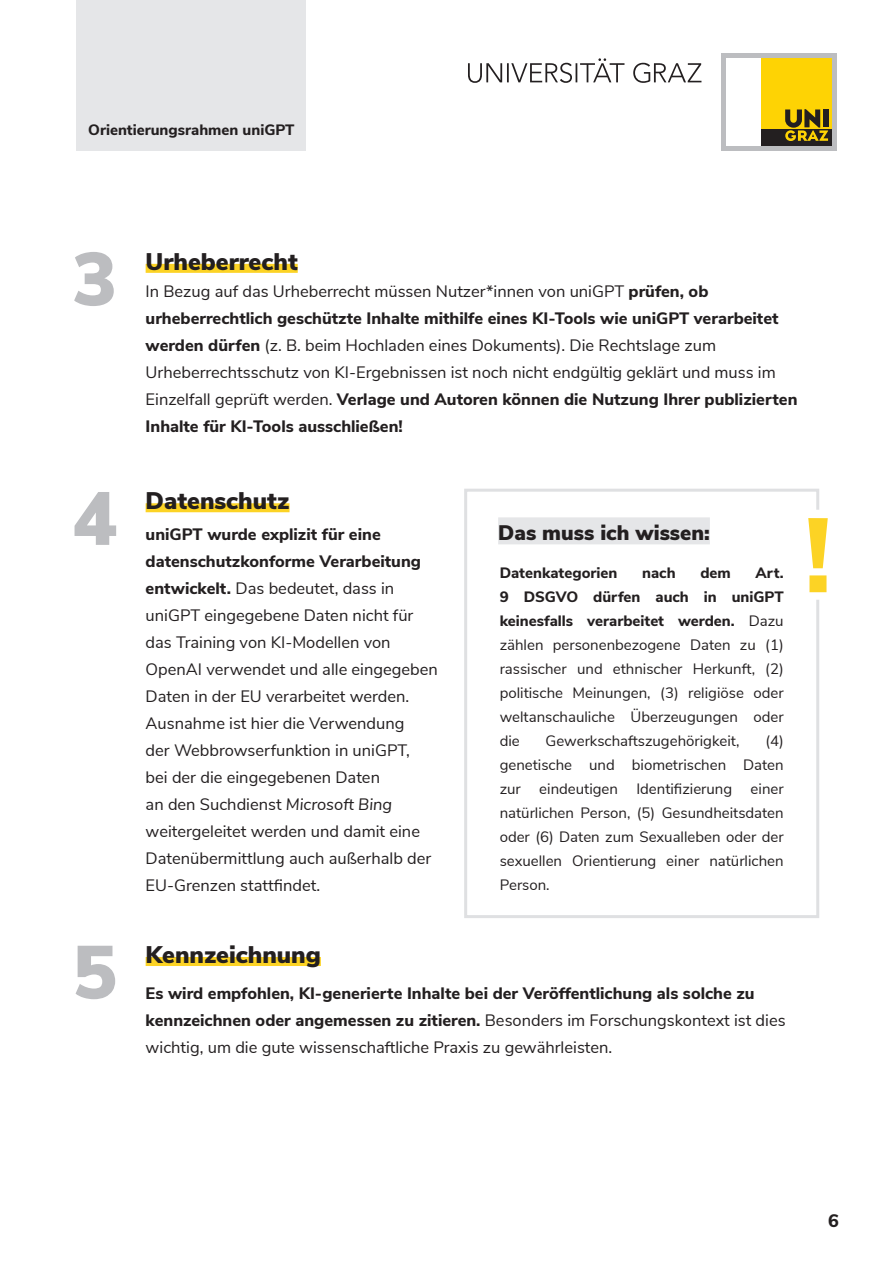
<style>
.page{position:relative;width:893px;height:1263px;background:#fff}
.page>*{position:absolute;margin:0;border:0;box-sizing:border-box;transform-origin:0 0}
.t1{font:800 105px "Nunito Sans";color:#fcd325}
.t2{font:900 75px "Nunito Sans";color:#bcbdc0}
.t3{font:900 24px "Nunito Sans";color:#231f20}
.t4{font:900 21px "Nunito Sans";color:#231f20}
.t5{font:800 18px "Nunito Sans";color:#231f20}
.t6{font:16.5px/27px "Nunito Sans";color:#231f20}
.t7{font:800 16.5px/27px "Nunito Sans";color:#231f20}
.t8{font:15px/24px "Nunito Sans";color:#231f20;text-align:justify}
.t9{font:800 15px "Nunito Sans";color:#231f20}
.s1{font-weight:800}
.s2{font-style:italic}
.s3{font-weight:400}
</style>
<div class="page">
<div style="left:77px;top:0;width:229px;height:151px;background:#e5e6e8"></div>
<svg style="left:468px;top:58px;width:233px;height:25px"></svg>
<div style="left:721px;top:53px;width:115px;height:98px;background:#bcbdc0"></div>
<div style="left:761px;top:58px;width:70px;height:71px;background:#fed304"></div>
<div style="left:761px;top:129px;width:70px;height:17px;background:#231f20"></div>
<div style="left:726px;top:58px;width:35px;height:88px;background:#fff"></div>
<svg style="left:785px;top:109px;width:43px;height:32px"></svg>
<div style="left:146px;top:264px;width:152px;height:9px;background:#fcd325"></div>
<div style="left:146px;top:503px;width:144px;height:9px;background:#fcd325"></div>
<div style="left:146px;top:957px;width:175px;height:9px;background:#fcd325"></div>
<div style="left:464px;top:489px;width:355px;height:429px;border:3px solid #dfe0e2"></div>
<div style="left:498px;top:517px;width:212px;height:27px;background:#e5e6e8"></div>
<div style="left:804px;top:510px;width:28px;height:90px;background:#fff"></div>
<p class="t9" style="left:88px;top:119px;width:208px">Orientierungsrahmen uniGPT</p>
<h2 class="t2" style="left:72px;top:224px;width:47px">3</h2>
<h3 class="t3" style="left:146px;top:244px;width:154px">Urheberrecht</h3>
<p class="t6" style="left:146px;top:277px;width:653px">In Bezug auf das Urheberrecht müssen Nutzer*innen von uniGPT <span class="s1">prüfen, ob urheberrechtlich geschützte Inhalte mithilfe eines KI-Tools wie uniGPT verarbeitet werden dürfen</span> (z. B. beim Hochladen eines Dokuments). Die Rechtslage zum Urheberrechtsschutz von KI-Ergebnissen ist noch nicht endgültig geklärt und muss im Einzelfall geprüft werden. <span class="s1">Verlage und Autoren können die Nutzung Ihrer publizierten Inhalte für KI-Tools ausschließen!</span></p>
<h2 class="t2" style="left:72px;top:464px;width:47px">4</h2>
<h3 class="t3" style="left:146px;top:483px;width:145px">Datenschutz</h3>
<p class="t6" style="left:146px;top:520px;width:294px"><span class="s1">uniGPT wurde explizit für eine datenschutzkonforme Verarbeitung entwickelt.</span> Das bedeutet, dass in uniGPT eingegebene Daten nicht für das Training von KI-Modellen von OpenAI verwendet und alle eingegeben Daten in der EU verarbeitet werden.<br>Ausnahme ist hier die Verwendung<br>der Webbrowserfunktion in uniGPT,<br>bei der die eingegebenen Daten<br>an den Suchdienst <span class="s2">Microsoft Bing </span>weitergeleitet werden und damit eine Datenübermittlung auch außerhalb der EU-Grenzen stattfindet.</p>
<p class="t4" style="left:498px;top:517px;width:213px">Das muss ich wissen:</p>
<h1 class="t1" style="left:804px;top:479px;width:29px">!</h1>
<p class="t9" style="left:500px;top:562px;width:119px">Datenkategorien</p>
<p class="t9" style="left:642px;top:562px;width:35px">nach</p>
<p class="t9" style="left:700px;top:562px;width:32px">dem</p>
<p class="t8" style="left:500px;top:560px;width:286px;text-indent:256px"><span class="s1">Art.<br>9 DSGVO dürfen auch in uniGPT keinesfalls verarbeitet werden.</span> Dazu zählen personenbezogene Daten zu (1) rassischer und ethnischer Herkunft, (2) politische Meinungen, (3) religiöse oder weltanschauliche Überzeugungen oder die</p>
<p class="t8" style="left:500px;top:728px;width:286px;text-indent:266px">(4) genetische und biometrischen Daten zur eindeutigen Identifizierung einer natürlichen Person, (5) Gesundheitsdaten oder (6) Daten zum Sexualleben oder der sexuellen Orientierung einer natürlichen Person.</p>
<p class="t8" style="left:546px;top:728px;width:195px">Gewerkschaftszugehörigkeit,</p>
<h2 class="t2" style="left:72px;top:917px;width:47px">5</h2>
<h3 class="t3" style="left:146px;top:937px;width:177px">Kennzeichnung</h3>
<p class="t7" style="left:146px;top:979px;width:641px">Es wird empfohlen, KI-generierte Inhalte bei der Veröffentlichung als solche zu kennzeichnen oder angemessen zu zitieren. <span class="s3">Besonders im Forschungskontext ist dies wichtig, um die gute wissenschaftliche Praxis zu gewährleisten.</span></p>
<p class="t5" style="left:828px;top:1208px;width:12px">6</p>
</div>
